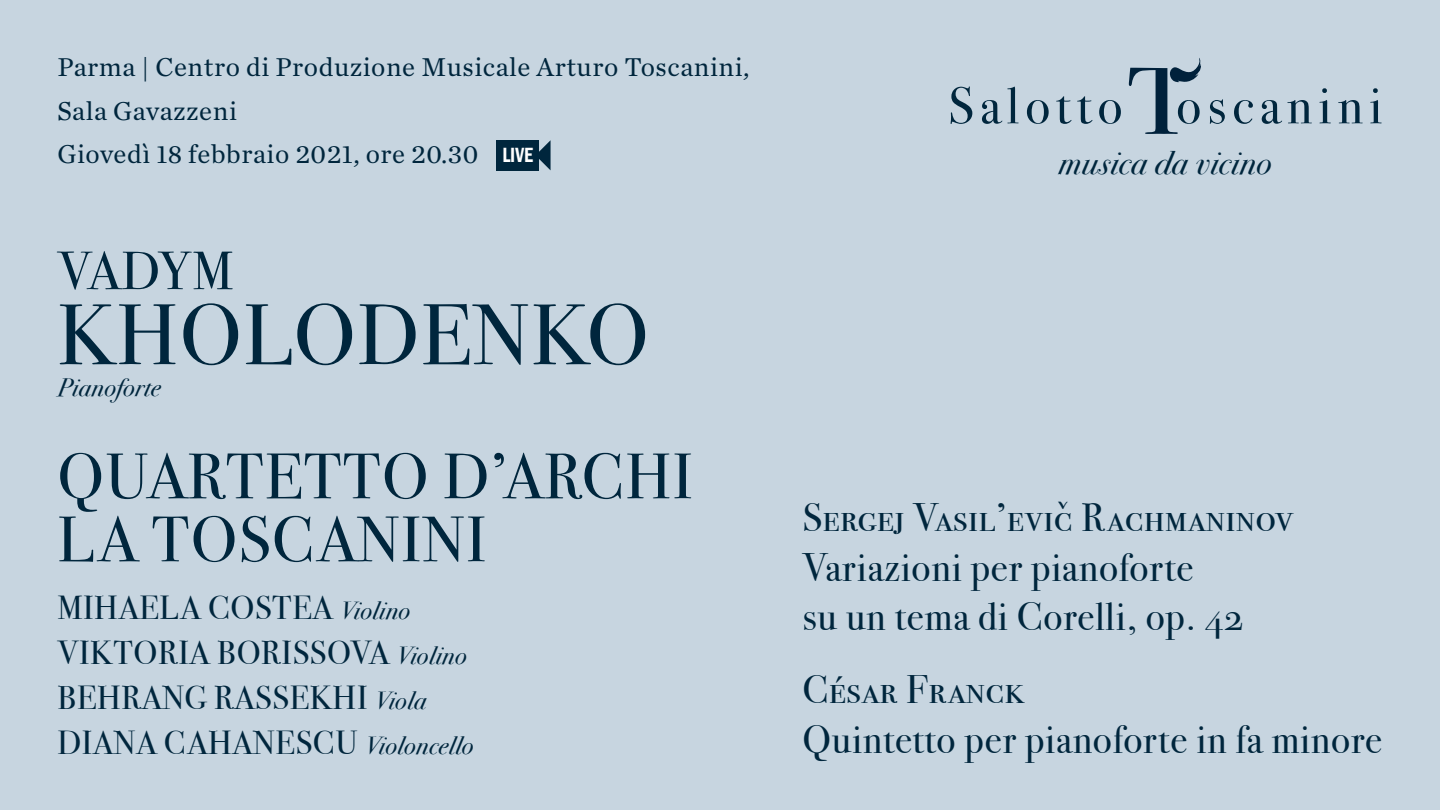
<style>
.page{position:relative;width:1440px;height:810px;background:#c7d5e0}
.page>*{position:absolute;margin:0;border:0;box-sizing:border-box;transform-origin:0 0}
.t1{font:86.25px "Bodoni Svty Two ITCTT Book";letter-spacing:.02em;color:#00263d}
.t2{font:64.5px/63px "Bodoni Svty Two ITCTT Book";letter-spacing:.02em;color:#00263d}
.t3{font:54px "Bodoni Svty Two ITCTT Book";letter-spacing:-.005em;color:#00263d}
.t4{font:51.9px "Bodoni Svty Two OSITCTT Book";letter-spacing:.12em;color:#00263d}
.t5{font:39.75px/49.5px "Bodoni Svty Two OSITCTT Book";letter-spacing:.02em;color:#00263d}
.t6{font:39.75px "Bodoni Svty Two SCITCTT Book";letter-spacing:.02em;color:#00263d}
.t7{font:33.3px/45px "Bodoni Svty Two OSITCTT Book";letter-spacing:.02em;color:#00263d}
.t8{font:32.85px "Bodoni Svty Two OSITCTT Book It";letter-spacing:.02em;color:#00263d}
.t9{font:27px/43.5px "Chronicle Text G1";letter-spacing:.02em;color:#00263d}
.t10{font:25.2px "Bodoni Svty Two OSITCTT Book It";letter-spacing:.02em;color:#00263d}
.t11{font:600 condensed 21.15px "Franklin Gothic";color:#fff;scale:.88 1}
.s1{font-family:"Bodoni Svty Two OSITCTT Book It";font-size:25.2px}
</style>
<div class="page">
<svg style="left:1129px;top:58px;width:72px;height:76px"></svg>
<div style="left:496px;top:140px;width:43px;height:30px;background:#00263d"></div>
<svg style="left:539px;top:140px;width:12px;height:30px"></svg>
<p class="t9" style="left:57px;top:44px;width:694px">Parma | Centro di Produzione Musicale Arturo Toscanini,<br>Sala Gavazzeni<br>Giovedì 18 febbraio 2021, ore 20.30</p>
<p class="t11" style="left:502px;top:140px;width:36px">LIVE</p>
<h3 class="t3" style="left:57px;top:239px;width:177px">VADYM</h3>
<h1 class="t1" style="left:57px;top:283px;width:593px">KHOLODENKO</h1>
<p class="t10" style="left:57px;top:373px;width:105px">Pianoforte</p>
<h2 class="t2" style="left:57px;top:445px;width:637px">QUARTETTO D’ARCHI<br>LA TOSCANINI</h2>
<p class="t7" style="left:57px;top:585px;width:418px">MIHAELA COSTEA <span class="s1">Violino<br></span>VIKTORIA BORISSOVA <span class="s1">Violino<br></span>BEHRANG RASSEKHI <span class="s1">Viola<br></span>DIANA CAHANESCU <span class="s1">Violoncello</span></p>
<h3 class="t4" style="left:948px;top:75px;width:436px">Salotto oscanini</h3>
<p class="t8" style="left:1058px;top:143px;width:215px">musica da vicino</p>
<h3 class="t6" style="left:1053px;top:492px;width:21px">ˇ</h3>
<h3 class="t6" style="left:802px;top:494px;width:493px">Sergej Vasil’evic Rachmaninov</h3>
<h3 class="t5" style="left:802px;top:543px;width:442px">Variazioni per pianoforte<br>su un tema di Corelli, op. 42</h3>
<h3 class="t6" style="left:802px;top:666px;width:223px">César Franck</h3>
<h3 class="t5" style="left:802px;top:715px;width:581px">Quintetto per pianoforte in fa minore</h3>
</div>
